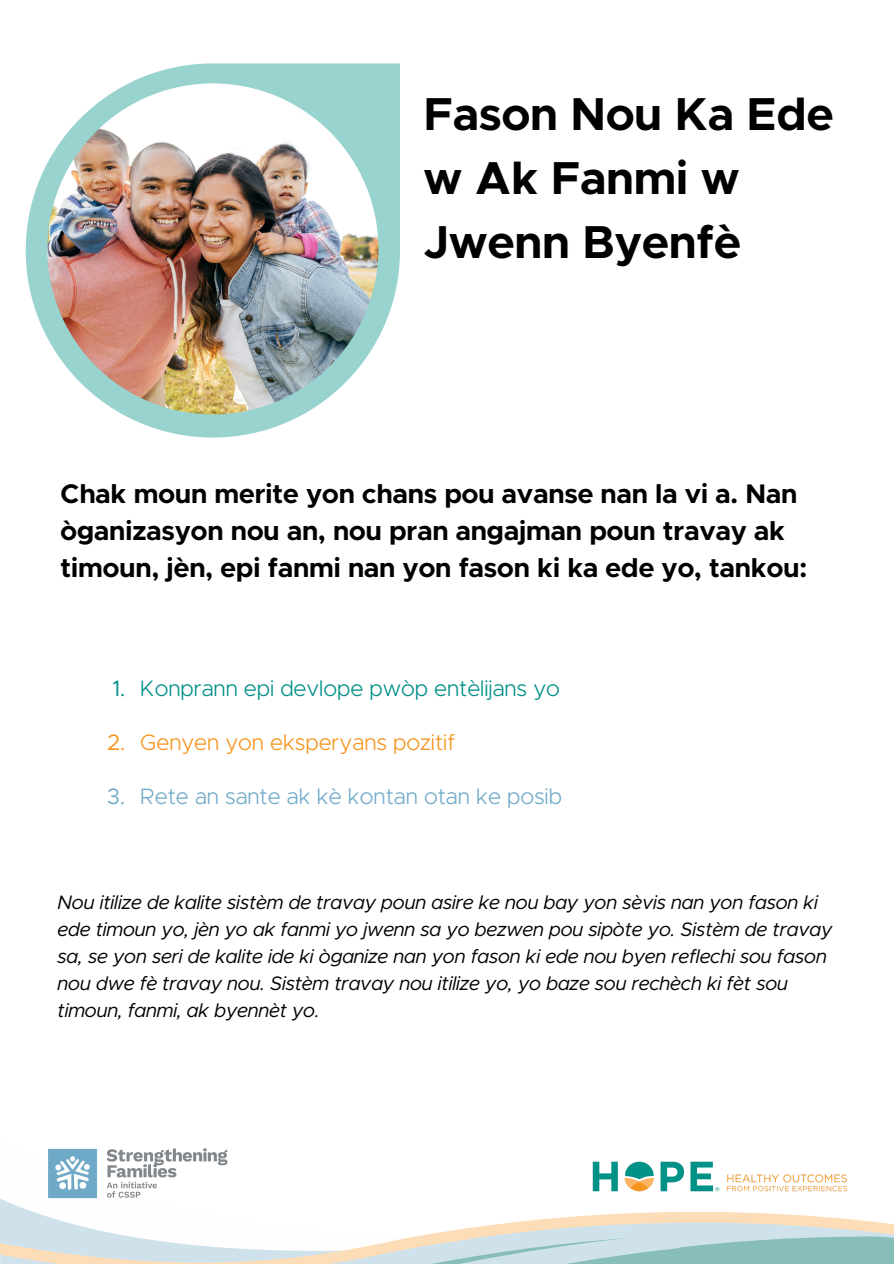
<style>
.page{position:relative;width:894px;height:1264px;background:#fff}
.page>*{position:absolute;margin:0;border:0;box-sizing:border-box;transform-origin:0 0}
.t1{font:700 46.35px/64.2px "Metropolis";color:#000}
.t2{font:700 27px/37.2px "Metropolis";color:#000}
.t3{font:300 22.35px "Metropolis";color:#009088}
.t4{font:300 22.35px "Metropolis";color:#71abc9}
.t5{font:300 22.35px "Metropolis";color:#f7941d}
.t6{font:italic 19.5px/27px "Metropolis";color:#000}
.s1{font-weight:400}
</style>
<div class="page">
<svg style="left:26px;top:63px;width:374px;height:374px"></svg>
<img style="left:47px;top:83px;width:331px;height:331px">
<svg style="left:0;top:1198px;width:893px;height:65px"></svg>
<img style="left:578px;top:1161px;width:282px;height:44px">
<img style="left:43px;top:1148px;width:190px;height:57px">
<p class="t1" style="left:423px;top:84px;width:411px">Fason Nou Ka Ede w Ak Fanmi w<br>Jwenn Byenfè</p>
<p class="t2" style="left:61px;top:476px;width:748px">Chak moun merite yon chans pou avanse nan la vi a. Nan òganizasyon nou an, nou pran angajman poun travay ak timoun, jèn, epi fanmi nan yon fason ki ka ede yo, tankou:</p>
<p class="t3" style="left:112px;top:678px;width:449px"><span class="s1">1.</span> Konprann epi devlope pwòp entèlijans yo</p>
<p class="t5" style="left:107px;top:732px;width:349px"><span class="s1">2.</span> Genyen yon eksperyans pozitif</p>
<p class="t4" style="left:107px;top:786px;width:456px"><span class="s1">3.</span> Rete an sante ak kè kontan otan ke posib</p>
<p class="t6" style="left:58px;top:889px;width:776px">Nou itilize de kalite sistèm de travay poun asire ke nou bay yon sèvis nan yon fason ki ede timoun yo, jèn yo ak fanmi yo jwenn sa yo bezwen pou sipòte yo. Sistèm de travay sa, se yon seri de kalite ide ki òganize nan yon fason ki ede nou byen reflechi sou fason nou dwe fè travay nou. Sistèm travay nou itilize yo, yo baze sou rechèch ki fèt sou timoun, fanmi, ak byennèt yo.</p>
</div>
